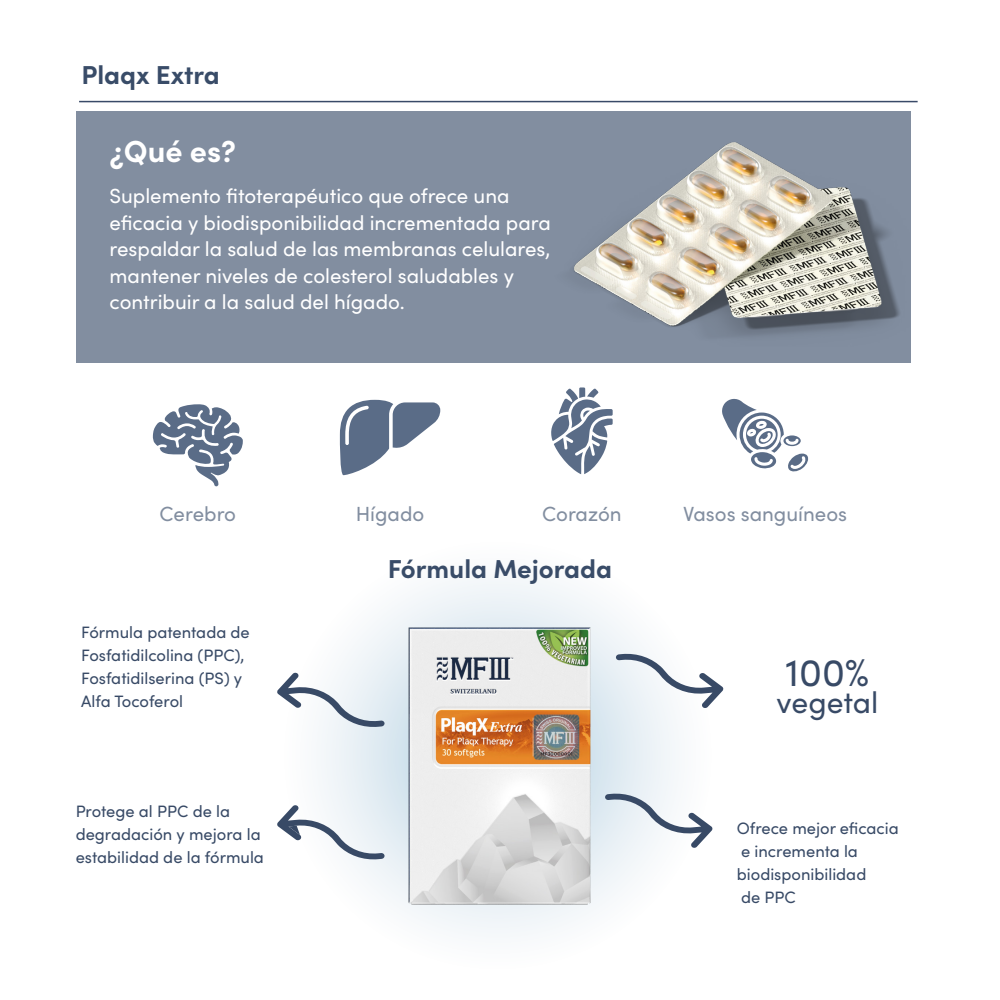
<style>
.page{position:relative;width:1000px;height:1000px;background:#fff}
.page>*{position:absolute;margin:0;border:0;box-sizing:border-box;transform-origin:0 0}
.t1{font:38.85px "Sofia Pro";color:#384a66}
.t2{font:700 30.5px "Sofia Pro";color:#fff}
.t3{font:30.15px "Sofia Pro";letter-spacing:-.005em;color:#384a66}
.t4{font:700 26px "Sofia Pro";color:#394c68}
.t5{font:20.5px/26.5px "Sofia Pro";color:#fff}
.t6{font:20.5px "Sofia Pro";color:#828ea0}
.t7{font:16.5px/23px "Sofia Pro";color:#384a66}
</style>
<div class="page">
<hr style="left:79px;top:101px;width:839px;height:1px;background:#394a68">
<div style="left:76px;top:111px;width:835px;height:251px;background:#828ea0"></div>
<img style="left:573px;top:142px;width:327px;height:195px">
<svg style="left:153px;top:404px;width:90px;height:82px"></svg>
<svg style="left:340px;top:400px;width:100px;height:76px"></svg>
<svg style="left:551px;top:387px;width:62px;height:87px"></svg>
<svg style="left:722px;top:399px;width:87px;height:73px"></svg>
<img style="left:277px;top:578px;width:447px;height:356px">
<h3 class="t4" style="left:81px;top:55px;width:140px">Plaqx Extra</h3>
<h2 class="t2" style="left:110px;top:128px;width:128px">¿Qué es?</h2>
<p class="t5" style="left:110px;top:182px;width:443px">Suplemento fitoterapéutico que ofrece una eficacia y biodisponibilidad incrementada para respaldar la salud de las membranas celulares, mantener niveles de colesterol saludables y contribuir a la salud del hígado.</p>
<p class="t6" style="left:160px;top:499px;width:78px">Cerebro</p>
<p class="t6" style="left:356px;top:499px;width:70px">Hígado</p>
<p class="t6" style="left:542px;top:499px;width:81px">Corazón</p>
<p class="t6" style="left:683px;top:499px;width:166px">Vasos sanguíneos</p>
<p class="t7" style="left:81px;top:620px;width:170px">Fórmula patentada de<br>Fosfatidilcolina (PPC),<br>Fosfatidilserina (PS) y<br>Alfa Tocoferol</p>
<p class="t7" style="left:76px;top:799px;width:190px">Protege al PPC de la degradación y mejora la estabilidad de la fórmula</p>
<h3 class="t4" style="left:388px;top:549px;width:226px">Fórmula Mejorada</h3>
<h1 class="t1" style="left:786px;top:644px;width:85px">100%</h1>
<h3 class="t3" style="left:777px;top:681px;width:103px">vegetal</h3>
<p class="t7" style="left:737px;top:816px;width:164px">Ofrece mejor eficacia e incrementa la biodisponibilidad<br>de PPC</p>
</div>
